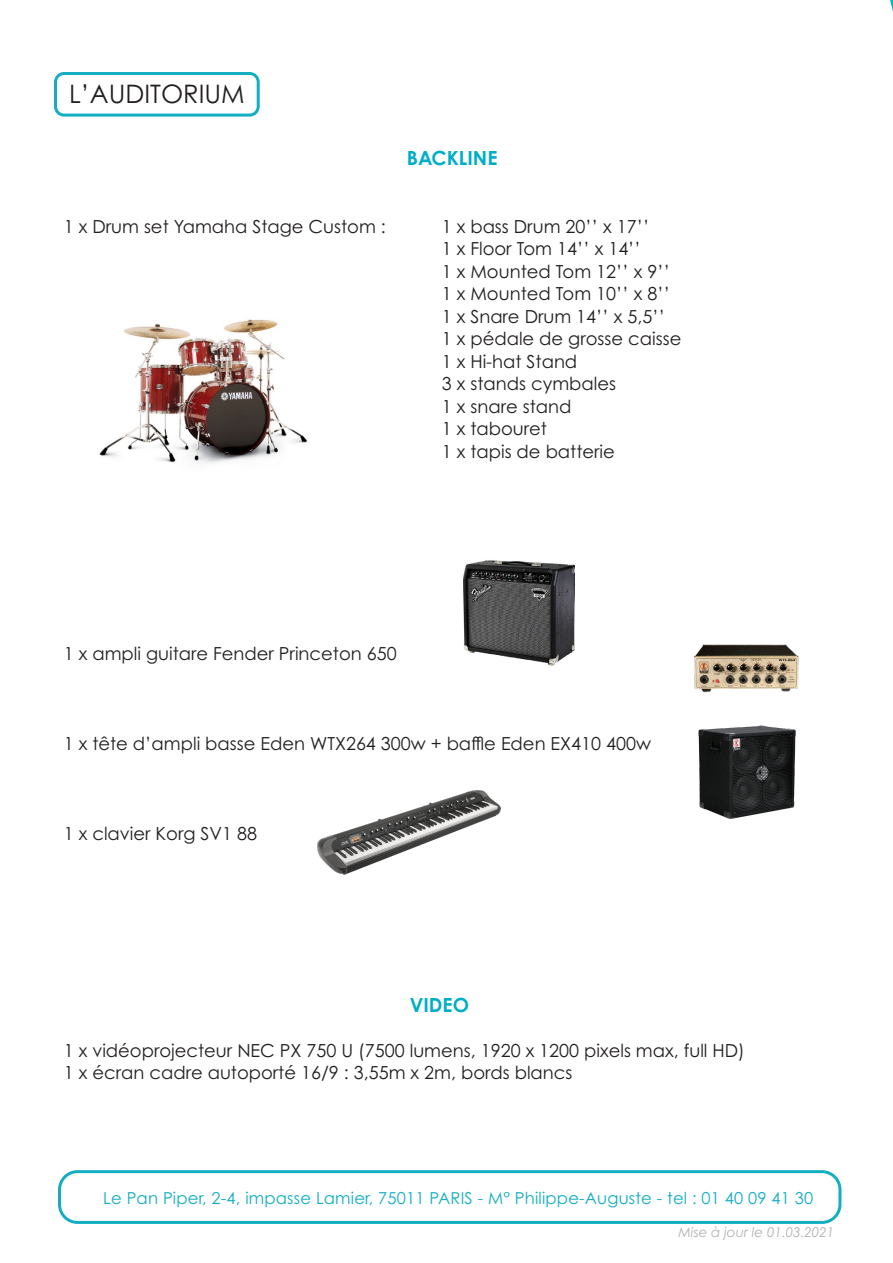
<style>
.page{position:relative;width:893px;height:1263px;background:#fff}
.page>*{position:absolute;margin:0;border:0;box-sizing:border-box;transform-origin:0 0}
.t1{font:25.5px "Century Gothic Pro";color:#231f20}
.t2{font:700 19.5px "Century Gothic Pro";color:#00aec7}
.t3{font:18px "Century Gothic Pro";color:#231f20}
.t4{font:16.5px "Century Gothic Pro";letter-spacing:.01em;color:#14aec2}
.t5{font:italic 13.5px "Century Gothic Pro";color:#b2b3b7}
</style>
<div class="page">
<img style="left:99px;top:319px;width:209px;height:145px">
<img style="left:698px;top:725px;width:97px;height:94px">
<img style="left:463px;top:560px;width:111px;height:106px">
<img style="left:694px;top:644px;width:105px;height:49px">
<img style="left:317px;top:791px;width:183px;height:83px">
<div style="left:54px;top:72px;width:206px;height:45px;border:3px solid #14aec2;border-radius:9px"></div>
<div style="left:58px;top:1170px;width:783px;height:54px;border:3px solid #14aec2;border-radius:18px"></div>
<svg style="left:890px;top:0;width:3px;height:12px"></svg>
<p class="t1" style="left:69px;top:78px;width:177px">L’AUDITORIUM</p>
<p class="t2" style="left:407px;top:146px;width:92px">BACKLINE</p>
<p class="t3" style="left:64px;top:215px;width:324px">1 x Drum set Yamaha Stage Custom :</p>
<p class="t3" style="left:442px;top:215px;width:209px">1 x bass Drum 20’’ x 17’’</p>
<p class="t3" style="left:442px;top:238px;width:201px">1 x Floor Tom 14’’ x 14’’</p>
<p class="t3" style="left:442px;top:260px;width:230px">1 x Mounted Tom 12’’ x 9’’</p>
<p class="t3" style="left:442px;top:283px;width:230px">1 x Mounted Tom 10’’ x 8’’</p>
<p class="t3" style="left:442px;top:305px;width:225px">1 x Snare Drum 14’’ x 5,5’’</p>
<p class="t3" style="left:442px;top:328px;width:241px">1 x pédale de grosse caisse</p>
<p class="t3" style="left:442px;top:350px;width:137px">1 x Hi-hat Stand</p>
<p class="t3" style="left:442px;top:373px;width:176px">3 x stands cymbales</p>
<p class="t3" style="left:442px;top:395px;width:131px">1 x snare stand</p>
<p class="t3" style="left:442px;top:418px;width:107px">1 x tabouret</p>
<p class="t3" style="left:442px;top:440px;width:175px">1 x tapis de batterie</p>
<p class="t3" style="left:64px;top:643px;width:334px">1 x ampli guitare Fender Princeton 650</p>
<p class="t3" style="left:64px;top:733px;width:589px">1 x tête d’ampli basse Eden WTX264 300w + baffle Eden EX410 400w</p>
<p class="t3" style="left:64px;top:823px;width:195px">1 x clavier Korg SV1 88</p>
<p class="t2" style="left:410px;top:992px;width:61px">VIDEO</p>
<p class="t3" style="left:64px;top:1039px;width:683px">1 x vidéoprojecteur NEC PX 750 U (7500 lumens, 1920 x 1200 pixels max, full HD)</p>
<p class="t3" style="left:64px;top:1062px;width:510px">1 x écran cadre autoporté 16/9 : 3,55m x 2m, bords blancs</p>
<p class="t4" style="left:103px;top:1188px;width:711px">Le Pan Piper, 2-4, impasse Lamier, 75011 PARIS - M° Philippe-Auguste - tel : 01 40 09 41 30</p>
<p class="t5" style="left:678px;top:1224px;width:157px">Mise à jour le 01.03.2021</p>
</div>
